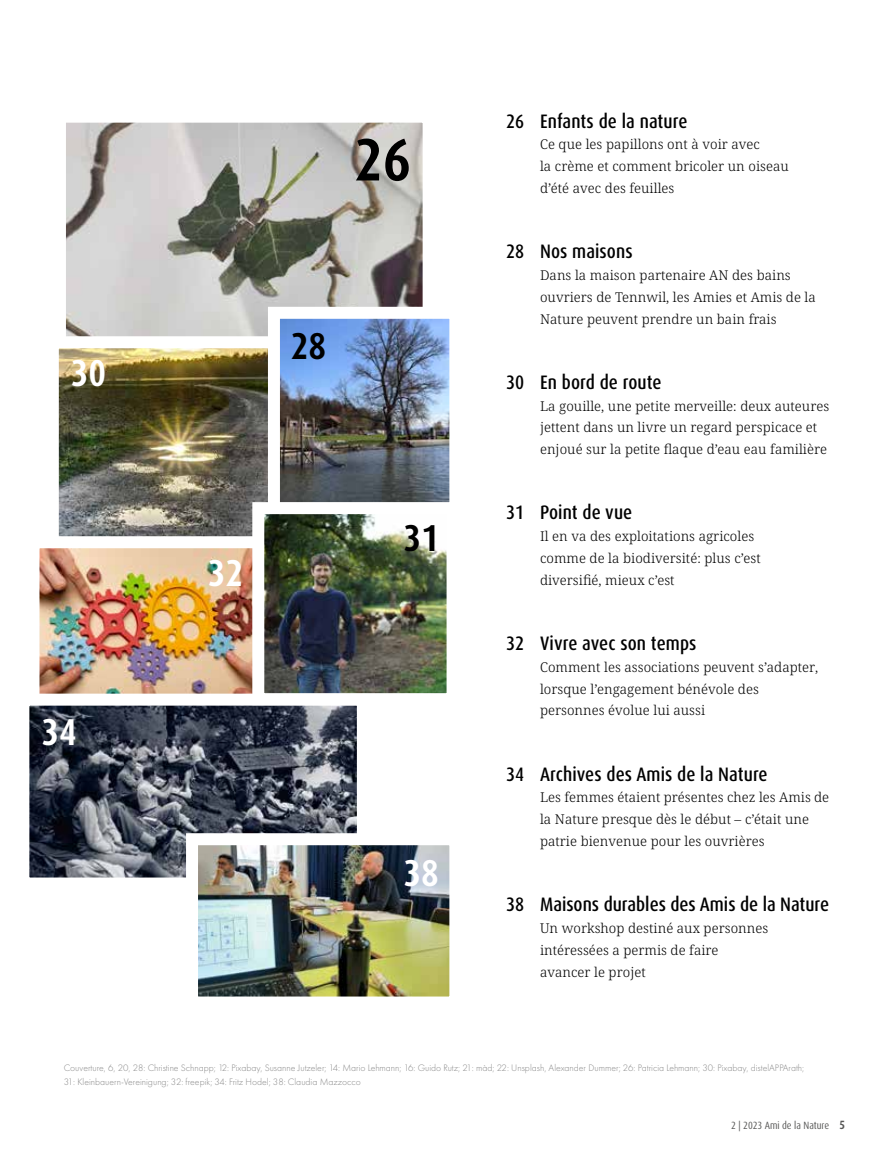
<style>
.page{position:relative;width:893px;height:1166px;background:#fff}
.page>*{position:absolute;margin:0;border:0;box-sizing:border-box;transform-origin:0 0}
.t1{font:700 condensed 60px "Dax OT";color:#000}
.t2{font:700 condensed 37.5px "Dax OT";color:#fff}
.t3{font:700 condensed 37.5px "Dax OT";color:#000}
.t4{font:500 condensed 19.5px "Dax OT";letter-spacing:.005em;color:#000}
.t5{font:300 13.5px/21.8px "Noto Serif";letter-spacing:.005em;color:#000}
.t6{font:condensed 10.5px "Dax OT";color:#575756}
.t7{font:300 9.75px/13.5px "Futura PT";color:#878787}
.s1{font-weight:700;font-size:12px}
</style>
<div class="page">
<svg style="left:66px;top:122px;width:357px;height:208px;background:#b3b2ae"></svg>
<img style="left:58px;top:330px;width:204px;height:200px">
<img style="left:262px;top:301px;width:188px;height:195px">
<img style="left:39px;top:530px;width:207px;height:157px">
<svg style="left:29px;top:687px;width:328px;height:191px;background:#565a65"></svg>
<img style="left:246px;top:496px;width:204px;height:215px">
<img style="left:180px;top:827px;width:270px;height:170px">
<h2 class="t2" style="left:71px;top:349px;width:37px">30</h2>
<h2 class="t2" style="left:41px;top:707px;width:37px">34</h2>
<h1 class="t1" style="left:354px;top:121px;width:58px">26</h1>
<h2 class="t3" style="left:291px;top:322px;width:37px">28</h2>
<h2 class="t2" style="left:208px;top:548px;width:37px">32</h2>
<h2 class="t3" style="left:404px;top:514px;width:37px">31</h2>
<h2 class="t2" style="left:404px;top:848px;width:37px">38</h2>
<h3 class="t4" style="left:506px;top:108px;width:183px">26 Enfants de la nature</h3>
<p class="t5" style="left:540px;top:134px;width:250px">Ce que les papillons ont à voir avec<br>la crème et comment bricoler un oiseau d’été avec des feuilles</p>
<h3 class="t4" style="left:506px;top:239px;width:128px">28 Nos maisons</h3>
<p class="t5" style="left:540px;top:265px;width:277px">Dans la maison partenaire AN des bains ouvriers de Tennwil, les Amies et Amis de la<br>Nature peuvent prendre un bain frais</p>
<h3 class="t4" style="left:506px;top:369px;width:157px">30 En bord de route</h3>
<p class="t5" style="left:540px;top:395px;width:291px">La gouille, une petite merveille: deux auteures jettent dans un livre un regard perspicace et enjoué sur la petite flaque d’eau eau familière</p>
<h3 class="t4" style="left:506px;top:500px;width:128px">31 Point de vue</h3>
<p class="t5" style="left:540px;top:526px;width:222px">Il en va des exploitations agricoles comme de la biodiversité: plus c’est diversifié, mieux c’est</p>
<h3 class="t4" style="left:506px;top:630px;width:192px">32 Vivre avec son temps</h3>
<p class="t5" style="left:540px;top:656px;width:280px">Comment les associations peuvent s’adapter, lorsque l’engagement bénévole des personnes évolue lui aussi</p>
<h3 class="t4" style="left:506px;top:761px;width:263px">34 Archives des Amis de la Nature</h3>
<p class="t5" style="left:540px;top:787px;width:291px">Les femmes étaient présentes chez les Amis de la Nature presque dès le début – c’était une patrie bienvenue pour les ouvrières</p>
<h3 class="t4" style="left:506px;top:891px;width:325px">38 Maisons durables des Amis de la Nature</h3>
<p class="t5" style="left:540px;top:917px;width:230px">Un workshop destiné aux personnes intéressées a permis de faire avancer le projet</p>
<p class="t7" style="left:64px;top:1060px;width:742px">Couverture, 6, 20, 28: Christine Schnapp; 12: Pixabay, Susanne Jutzeler; 14: Mario Lehmann; 16: Guido Rutz; 21: màd; 22: Unsplash, Alexander Dummer; 26: Patricia Lehmann; 30: Pixabay, distelAPPArath;<br>31: Kleinbauern-Vereinigung; 32: freepik; 34: Fritz Hodel; 38: Claudia Mazzocco</p>
<p class="t6" style="left:731px;top:1118px;width:116px">2 | 2023 Ami de la Nature <span class="s1">5</span></p>
</div>
